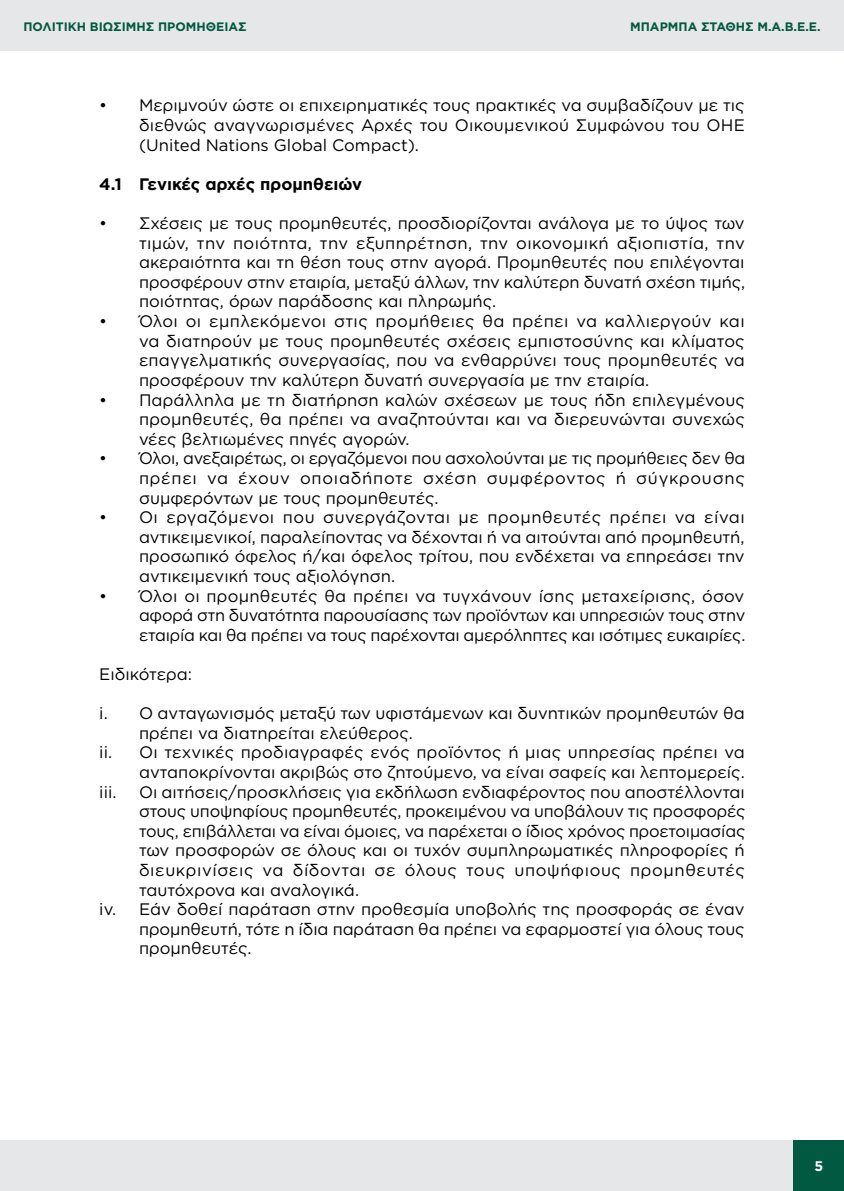
<style>
.page{position:relative;width:844px;height:1191px;background:#fff}
.page>*{position:absolute;margin:0;border:0;box-sizing:border-box;transform-origin:0 0}
.t1{font:16.62px/19.6px "Gotham Greek";letter-spacing:-.005em;color:#000;text-align:justify}
.t2{font:16.62px "Gotham Greek";letter-spacing:.015em;color:#000}
.t3{font:16.62px "Gotham Greek";letter-spacing:.035em;color:#000}
.t4{font:700 16.62px "Gotham Greek";color:#000}
.t5{font:700 14px "Gotham Greek";color:#fff}
.t6{font:700 12.25px "Gotham Greek";color:#005940}
</style>
<div class="page">
<div style="left:0;top:0;width:843px;height:50px;background:#e6e7e8"></div>
<div style="left:0;top:1140px;width:843px;height:51px;background:#e6e7e8"></div>
<div style="left:793px;top:1140px;width:50px;height:51px;background:#005940"></div>
<p class="t6" style="left:23px;top:19px;width:225px">ΠΟΛΙΤΙΚΗ ΒΙΩΣΙΜΗΣ ΠΡΟΜΗΘΕΙΑΣ</p>
<p class="t6" style="left:630px;top:19px;width:192px">ΜΠΆΡΜΠΑ ΣΤΆΘΗΣ Μ.Α.Β.Ε.Ε.</p>
<p class="t1" style="left:139px;top:95px;width:607px;text-indent:-40px">• Μεριμνούν ώστε οι επιχειρηματικές τους πρακτικές να συμβαδίζουν με τις διεθνώς αναγνωρισμένες Αρχές του Οικουμενικού Συμφώνου του ΟΗΕ (United Nations Global Compact).</p>
<p class="t4" style="left:99px;top:174px;width:264px">4.1 Γενικές αρχές προμηθειών</p>
<p class="t1" style="left:139px;top:213px;width:607px;text-indent:-40px">• Σχέσεις με τους προμηθευτές, προσδιορίζονται ανάλογα με το ύψος των τιμών, την ποιότητα, την εξυπηρέτηση, την οικονομική αξιοπιστία, την ακεραιότητα και τη θέση τους στην αγορά. Προμηθευτές που επιλέγονται προσφέρουν στην εταιρία, μεταξύ άλλων, την καλύτερη δυνατή σχέση τιμής, ποιότητας, όρων παράδοσης και πληρωμής.</p>
<p class="t1" style="left:139px;top:311px;width:607px;text-indent:-40px">• Όλοι οι εμπλεκόμενοι στις προμήθειες θα πρέπει να καλλιεργούν και να διατηρούν με τους προμηθευτές σχέσεις εμπιστοσύνης και κλίματος επαγγελματικής συνεργασίας, που να ενθαρρύνει τους προμηθευτές να προσφέρουν την καλύτερη δυνατή συνεργασία με την εταιρία.</p>
<p class="t1" style="left:139px;top:389px;width:607px;text-indent:-40px">• Παράλληλα με τη διατήρηση καλών σχέσεων με τους ήδη επιλεγμένους προμηθευτές, θα πρέπει να αναζητούνται και να διερευνώνται συνεχώς νέες βελτιωμένες πηγές αγορών.</p>
<p class="t1" style="left:139px;top:448px;width:607px;text-indent:-40px">• Όλοι, ανεξαιρέτως, οι εργαζόμενοι που ασχολούνται με τις προμήθειες δεν θα πρέπει να έχουν οποιαδήποτε σχέση συμφέροντος ή σύγκρουσης συμφερόντων με τους προμηθευτές.</p>
<p class="t1" style="left:139px;top:507px;width:607px;text-indent:-40px">• Οι εργαζόμενοι που συνεργάζονται με προμηθευτές πρέπει να είναι αντικειμενικοί, παραλείποντας να δέχονται ή να αιτούνται από προμηθευτή, προσωπικό όφελος ή/και όφελος τρίτου, που ενδέχεται να επηρεάσει την αντικειμενική τους αξιολόγηση.</p>
<p class="t1" style="left:139px;top:585px;width:607px;text-indent:-40px">• Όλοι οι προμηθευτές θα πρέπει να τυγχάνουν ίσης μεταχείρισης, όσον αφορά στη δυνατότητα παρουσίασης των προϊόντων και υπηρεσιών τους στην εταιρία και θα πρέπει να τους παρέχονται αμερόληπτες και ισότιμες ευκαιρίες.</p>
<p class="t1" style="left:99px;top:664px;width:94px">Ειδικότερα:</p>
<p class="t1" style="left:99px;top:703px;width:646px">i. Ο ανταγωνισμός μεταξύ των υφιστάμενων και δυνητικών προμηθευτών θα</p>
<p class="t1" style="left:139px;top:723px;width:275px">πρέπει να διατηρείται ελεύθερος.</p>
<p class="t2" style="left:99px;top:743px;width:647px">ii. Οι τεχνικές προδιαγραφές ενός προϊόντος ή μιας υπηρεσίας πρέπει να</p>
<p class="t1" style="left:139px;top:762px;width:607px">ανταποκρίνονται ακριβώς στο ζητούμενο, να είναι σαφείς και λεπτομερείς.</p>
<p class="t1" style="left:99px;top:781px;width:19px">iii.</p>
<p class="t1" style="left:139px;top:781px;width:607px">Οι αιτήσεις/προσκλήσεις για εκδήλωση ενδιαφέροντος που αποστέλλονται</p>
<p class="t1" style="left:139px;top:801px;width:608px">στους υποψηφίους προμηθευτές, προκειμένου να υποβάλουν τις προσφορές</p>
<p class="t1" style="left:139px;top:821px;width:607px">τους, επιβάλλεται να είναι όμοιες, να παρέχεται ο ίδιος χρόνος προετοιμασίας</p>
<p class="t1" style="left:139px;top:840px;width:607px">των προσφορών σε όλους και οι τυχόν συμπληρωματικές πληροφορίες ή</p>
<p class="t3" style="left:139px;top:861px;width:607px">διευκρινίσεις να δίδονται σε όλους τους υποψήφιους προμηθευτές</p>
<p class="t1" style="left:139px;top:879px;width:221px">ταυτόχρονα και αναλογικά.</p>
<p class="t1" style="left:99px;top:899px;width:646px">iv. Εάν δοθεί παράταση στην προθεσμία υποβολής της προσφοράς σε έναν</p>
<p class="t1" style="left:139px;top:919px;width:607px">προμηθευτή, τότε η ίδια παράταση θα πρέπει να εφαρμοστεί για όλους τους</p>
<p class="t1" style="left:139px;top:938px;width:114px">προμηθευτές.</p>
<p class="t5" style="left:814px;top:1157px;width:10px">5</p>
</div>
